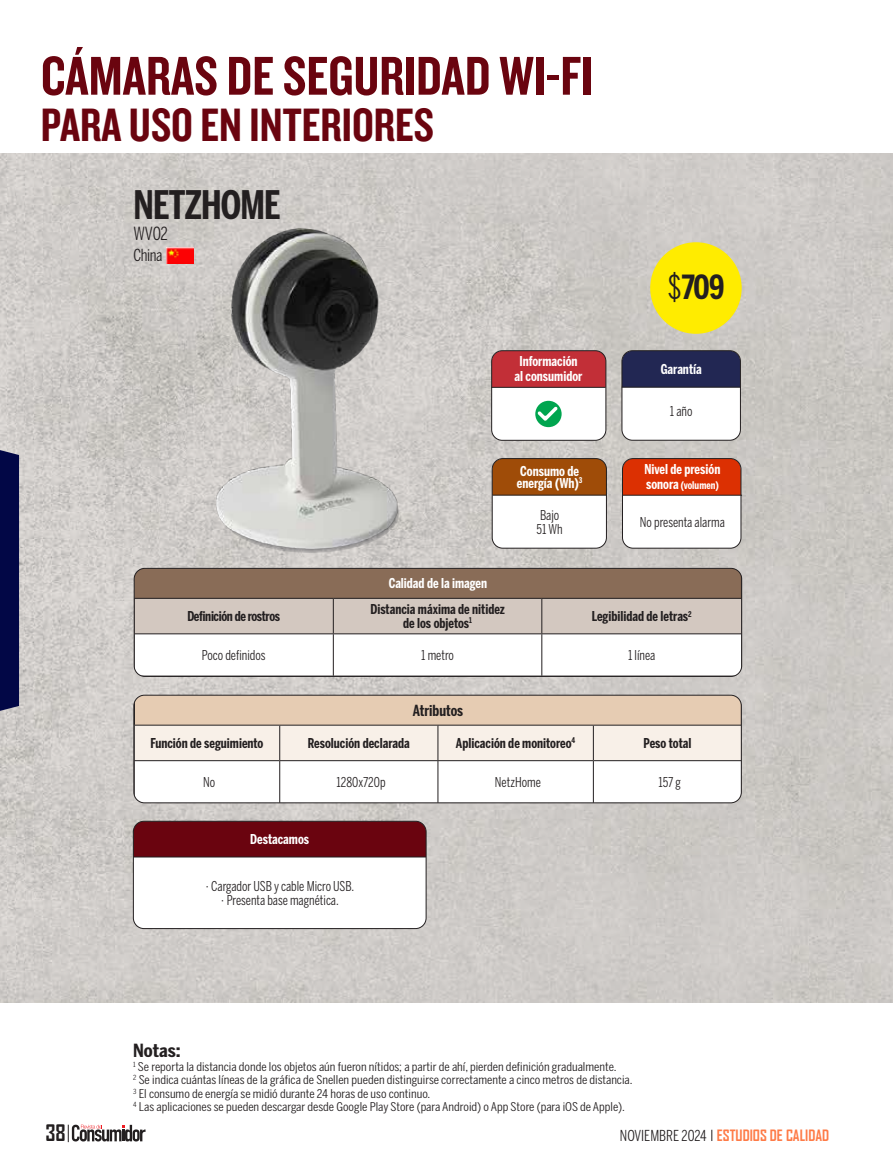
<style>
.page{position:relative;width:893px;height:1170px;background:#fff}
.page>*{position:absolute;margin:0;border:0;box-sizing:border-box;transform-origin:0 0}
.t1{font:56.7px "Knockout HTF49 Liteweight";color:#6a040f}
.t2{font:48.6px "Knockout HTF49 Liteweight";color:#6a040f}
.t3{font:700 39px "Benton Sans Comp";letter-spacing:-.02em;color:#231f20}
.t4{font:700 33px "Benton Sans Comp";color:#231f20}
.t5{font:700 21.75px "Agency FB";color:#231f20}
.t6{font:700 18px "Benton Sans Comp";color:#231f20;scale:1.15 1}
.t7{font:18px "Benton Sans Comp";color:#231f20}
.t8{font:16.5px "Benton Sans Comp";letter-spacing:-.025em;color:#231f20}
.t9{font:700 15.15px "Benton Sans Comp";color:#231f20}
.t10{font:700 15px "Agency FB";color:#fe7b47}
.t11{font:700 13.5px/13.5px "Benton Sans Comp";color:#231f20;text-align:center}
.t12{font:13.5px/13.5px "Benton Sans Comp";color:#231f20}
.t13{font:700 13.5px/15px "Benton Sans Comp";color:#fff;text-align:center}
.t14{font:700 13.5px "Benton Sans Comp";letter-spacing:-.025em;color:#231f20}
.t15{font:12px/13.5px "Benton Sans Comp";color:#231f20;scale:1.15 1}
.t16{font:700 10.5px "Benton Sans Comp";color:#fff}
.s1{font-weight:400}
.s2{font-size:13.5px}
.s3{font-family:"Benton Sans Comp";font-weight:400;color:#231f20}
</style>
<div class="page">
<svg style="left:68px;top:1124px;width:78px;height:17px"></svg>
<img style="left:0;top:153px;width:893px;height:849px">
<img style="left:167px;top:247px;width:26px;height:16px">
<div style="left:134px;top:695px;width:607px;height:107px;background:#fff;border-radius:11px"></div>
<svg style="left:134px;top:695px;width:608px;height:65px;background:#edddce"></svg>
<hr style="left:134px;top:724px;width:146px;height:1px;background:#231f20">
<hr style="left:280px;top:724px;width:158px;height:1px;background:#231f20">
<hr style="left:279px;top:725px;width:1px;height:35px;background:#231f20">
<hr style="left:438px;top:724px;width:155px;height:1px;background:#231f20">
<hr style="left:438px;top:725px;width:1px;height:35px;background:#231f20">
<hr style="left:593px;top:724px;width:148px;height:1px;background:#231f20">
<hr style="left:593px;top:725px;width:1px;height:35px;background:#231f20">
<hr style="left:134px;top:760px;width:146px;height:1px;background:#231f20">
<hr style="left:134px;top:761px;width:1px;height:41px;background:#231f20">
<hr style="left:280px;top:760px;width:158px;height:1px;background:#231f20">
<hr style="left:279px;top:761px;width:1px;height:41px;background:#231f20">
<hr style="left:438px;top:760px;width:155px;height:1px;background:#231f20">
<hr style="left:438px;top:761px;width:1px;height:41px;background:#231f20">
<hr style="left:593px;top:760px;width:148px;height:1px;background:#231f20">
<hr style="left:593px;top:761px;width:1px;height:41px;background:#231f20">
<hr style="left:741px;top:761px;width:1px;height:41px;background:#231f20">
<div style="left:133px;top:694px;width:609px;height:109px;border:1px solid #231f20;border-radius:11px"></div>
<div style="left:134px;top:568px;width:608px;height:108px;background:#fff;border-radius:11px"></div>
<div style="left:134px;top:568px;width:608px;height:30px;background:#896c57"></div>
<div style="left:136px;top:599px;width:604px;height:34px;background:#d3c8c0"></div>
<hr style="left:741px;top:568px;width:1px;height:30px;background:#231f20">
<hr style="left:134px;top:598px;width:199px;height:1px;background:#231f20">
<hr style="left:333px;top:598px;width:209px;height:1px;background:#231f20">
<hr style="left:333px;top:598px;width:1px;height:35px;background:#231f20">
<hr style="left:542px;top:598px;width:200px;height:1px;background:#231f20">
<hr style="left:541px;top:598px;width:1px;height:35px;background:#231f20">
<hr style="left:134px;top:633px;width:199px;height:1px;background:#231f20">
<hr style="left:134px;top:634px;width:1px;height:41px;background:#231f20">
<hr style="left:333px;top:633px;width:209px;height:1px;background:#231f20">
<hr style="left:333px;top:634px;width:1px;height:41px;background:#231f20">
<hr style="left:542px;top:633px;width:200px;height:1px;background:#231f20">
<hr style="left:541px;top:634px;width:1px;height:41px;background:#231f20">
<hr style="left:741px;top:634px;width:1px;height:41px;background:#231f20">
<hr style="left:134px;top:675px;width:199px;height:1px;background:#231f20">
<hr style="left:542px;top:675px;width:200px;height:1px;background:#231f20">
<div style="left:134px;top:568px;width:608px;height:108px;border:1px solid #231f20;border-radius:11px"></div>
<div style="left:650px;top:242px;width:92px;height:92px;background:#ffec00;border-radius:50%"></div>
<div style="left:492px;top:350px;width:114px;height:90px;background:#fff;border-radius:11px"></div>
<div style="left:492px;top:350px;width:114px;height:37px;background:#c22f37"></div>
<div style="left:491px;top:350px;width:115px;height:90px;border:1px solid #231f20;border-radius:11px"></div>
<div style="left:492px;top:458px;width:114px;height:90px;background:#fff;border-radius:11px"></div>
<div style="left:492px;top:458px;width:114px;height:37px;background:#9f4c08"></div>
<div style="left:492px;top:458px;width:115px;height:90px;border:1px solid #231f20;border-radius:11px"></div>
<hr style="left:491px;top:387px;width:115px;height:1px;background:#231f20">
<svg style="left:535px;top:401px;width:27px;height:26px"></svg>
<hr style="left:492px;top:495px;width:115px;height:1px;background:#231f20">
<div style="left:622px;top:350px;width:118px;height:90px;background:#fff;border-radius:11px"></div>
<div style="left:622px;top:350px;width:118px;height:37px;background:#222753"></div>
<div style="left:622px;top:350px;width:119px;height:90px;border:1px solid #231f20;border-radius:11px"></div>
<div style="left:622px;top:458px;width:119px;height:90px;background:#fff;border-radius:11px"></div>
<div style="left:622px;top:458px;width:119px;height:37px;background:#dc3002"></div>
<div style="left:622px;top:458px;width:119px;height:90px;border:1px solid #231f20;border-radius:11px"></div>
<hr style="left:622px;top:387px;width:119px;height:1px;background:#231f20">
<hr style="left:623px;top:495px;width:119px;height:1px;background:#231f20">
<div style="left:133px;top:821px;width:293px;height:107px;background:#fff;border-radius:11px"></div>
<div style="left:133px;top:821px;width:293px;height:35px;background:#6a040f"></div>
<hr style="left:133px;top:856px;width:293px;height:1px;background:#231f20">
<div style="left:133px;top:820px;width:293px;height:108px;border:1px solid #231f20;border-radius:11px"></div>
<img style="left:208px;top:226px;width:204px;height:326px">
<div style="left:0;top:450px;width:19px;height:260px;background:#020746"></div>
<p class="t1" style="left:41px;top:47px;width:554px">CÁMARAS DE SEGURIDAD WI-FI</p>
<p class="t2" style="left:41px;top:100px;width:395px">PARA USO EN INTERIORES</p>
<p class="t3" style="left:134px;top:182px;width:148px">NETZHOME</p>
<p class="t7" style="left:134px;top:223px;width:36px">WV02</p>
<p class="t8" style="left:134px;top:246px;width:30px">China</p>
<p class="t13" style="left:514px;top:354px;width:69px">Información al consumidor</p>
<p class="t13" style="left:389px;top:575px;width:100px">Calidad de la imagen</p>
<p class="t13" style="left:517px;top:464px;width:67px;line-height:12px;text-align:left">Consumo de energía (Wh)<sup>3</sup></p>
<p class="t12" style="left:537px;top:508px;width:28px">Bajo<br>51 Wh</p>
<p class="t4" style="left:667px;top:268px;width:59px"><span class="s1">$</span>709</p>
<p class="t13" style="left:661px;top:361px;width:43px">Garantía</p>
<p class="t12" style="left:670px;top:405px;width:24px">1 año</p>
<p class="t13" style="left:644px;top:461px;width:77px">Nivel de presión</p>
<p class="t16" style="left:646px;top:479px;width:74px"><span class="s2">sonora</span> (volumen)</p>
<p class="t12" style="left:640px;top:515px;width:87px">No presenta alarma</p>
<p class="t14" style="left:187px;top:608px;width:94px">Definición de rostros</p>
<p class="t11" style="left:370px;top:602px;width:136px">Distancia máxima de nitidez de los objetos<sup>1</sup></p>
<p class="t11" style="left:592px;top:609px;width:102px">Legibilidad de letras<sup>2</sup></p>
<p class="t12" style="left:202px;top:648px;width:65px">Poco definidos</p>
<p class="t12" style="left:421px;top:648px;width:34px">1 metro</p>
<p class="t12" style="left:628px;top:648px;width:29px">1 línea</p>
<p class="t9" style="left:413px;top:701px;width:52px">Atributos</p>
<p class="t11" style="left:150px;top:736px;width:114px">Función de seguimiento</p>
<p class="t11" style="left:308px;top:736px;width:103px">Resolución declarada</p>
<p class="t11" style="left:456px;top:736px;width:121px">Aplicación de monitoreo<sup>4</sup></p>
<p class="t11" style="left:644px;top:736px;width:49px">Peso total</p>
<p class="t12" style="left:203px;top:775px;width:14px">No</p>
<p class="t12" style="left:337px;top:775px;width:51px">1280x720p</p>
<p class="t12" style="left:495px;top:775px;width:47px">NetzHome</p>
<p class="t12" style="left:659px;top:775px;width:24px">157 g</p>
<p class="t13" style="left:250px;top:831px;width:60px">Destacamos</p>
<p class="t12" style="left:206px;top:879px;width:150px;text-align:center">· Cargador USB y cable Micro USB. · Presenta base magnética.</p>
<p class="t6" style="left:133px;top:1040px;width:43px">Notas:</p>
<p class="t15" style="left:133px;top:1059px;width:436px"><sup>1</sup> Se reporta la distancia donde los objetos aún fueron nítidos; a partir de ahí, pierden definición gradualmente.<br><sup>2</sup> Se indica cuántas líneas de la gráfica de Snellen pueden distinguirse correctamente a cinco metros de distancia.<br><sup>3</sup> El consumo de energía se midió durante 24 horas de uso continuo.<br><sup>4</sup> Las aplicaciones se pueden descargar desde Google Play Store (para Android) o App Store (para iOS de Apple).</p>
<p class="t5" style="left:45px;top:1119px;width:22px">38</p>
<p class="t10" style="left:620px;top:1125px;width:211px"><span class="s3">NOVIEMBRE 2024</span> ESTUDIOS DE CALIDAD</p>
</div>
